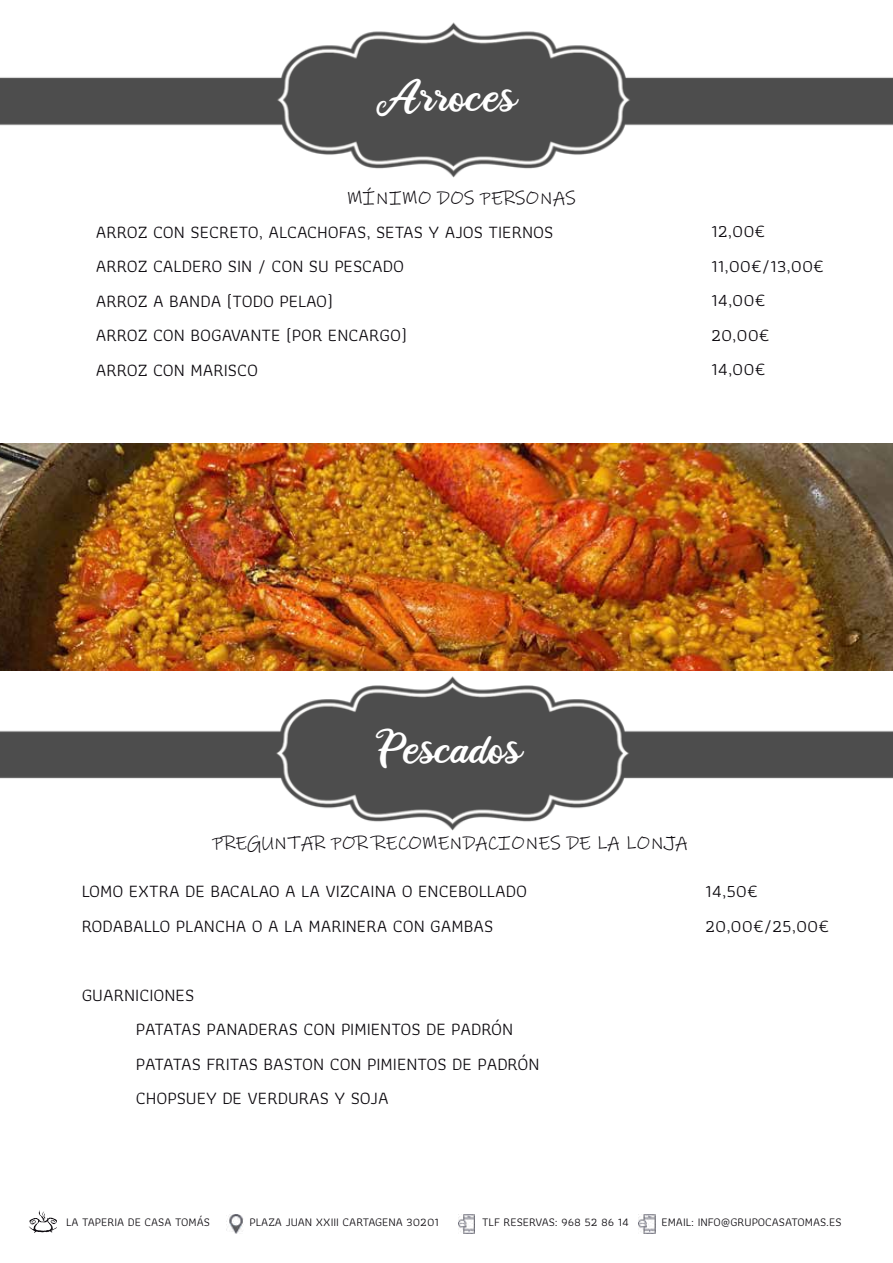
<style>
.page{position:relative;width:893px;height:1263px;background:#fff}
.page>*{position:absolute;margin:0;border:0;box-sizing:border-box;transform-origin:0 0}
.t1{font:48px "Ballet Harmony";color:#fff}
.t2{font:19.5px "Ink Free";color:#0b080d}
.t3{font:18px/34.5px "Athiti";color:#0b080d}
.t4{font:12px "Athiti";color:#0b080d}
</style>
<div class="page">
<img style="left:0;top:443px;width:893px;height:227px">
<img style="left:229px;top:1214px;width:14px;height:19px">
<img style="left:639px;top:1214px;width:17px;height:19px">
<img style="left:458px;top:1215px;width:17px;height:18px">
<svg style="left:29px;top:1210px;width:28px;height:23px"></svg>
<img style="left:0;top:22px;width:893px;height:156px">
<img style="left:0;top:657px;width:892px;height:174px">
<h1 class="t1" style="left:377px;top:76px;width:142px">A rroces</h1>
<p class="t2" style="left:347px;top:185px;width:230px">MÍNIMO DOS PERSONAS</p>
<p class="t3" style="left:96px;top:215px;width:459px">ARROZ CON SECRETO, ALCACHOFAS, SETAS Y AJOS TIERNOS<br>ARROZ CALDERO SIN / CON SU PESCADO<br>ARROZ A BANDA (TODO PELAO)<br>ARROZ CON BOGAVANTE (POR ENCARGO)<br>ARROZ CON MARISCO</p>
<p class="t3" style="left:711px;top:214px;width:114px">12,00€<br>11,00€/13,00€<br>14,00€<br>20,00€<br>14,00€</p>
<h1 class="t1" style="left:380px;top:728px;width:144px">Pescados</h1>
<p class="t2" style="left:213px;top:830px;width:476px">PREGUNTAR POR RECOMENDACIONES DE LA LONJA</p>
<p class="t3" style="left:82px;top:874px;width:447px">LOMO EXTRA DE BACALAO A LA VIZCAINA O ENCEBOLLADO<br>RODABALLO PLANCHA O A LA MARINERA CON GAMBAS</p>
<p class="t3" style="left:705px;top:874px;width:126px">14,50€<br>20,00€/25,00€</p>
<p class="t3" style="left:136px;top:977px;width:405px;text-indent:-54px">GUARNICIONES<br>PATATAS PANADERAS CON PIMIENTOS DE PADRÓN<br>PATATAS FRITAS BASTON CON PIMIENTOS DE PADRÓN<br>CHOPSUEY DE VERDURAS Y SOJA</p>
<p class="t4" style="left:66px;top:1213px;width:145px">LA TAPERIA DE CASA TOMÁS</p>
<p class="t4" style="left:250px;top:1213px;width:191px">PLAZA JUAN XXIII CARTAGENA 30201</p>
<p class="t4" style="left:482px;top:1213px;width:148px">TLF RESERVAS: 968 52 86 14</p>
<p class="t4" style="left:662px;top:1213px;width:182px">EMAIL: INFO@GRUPOCASATOMAS.ES</p>
</div>
